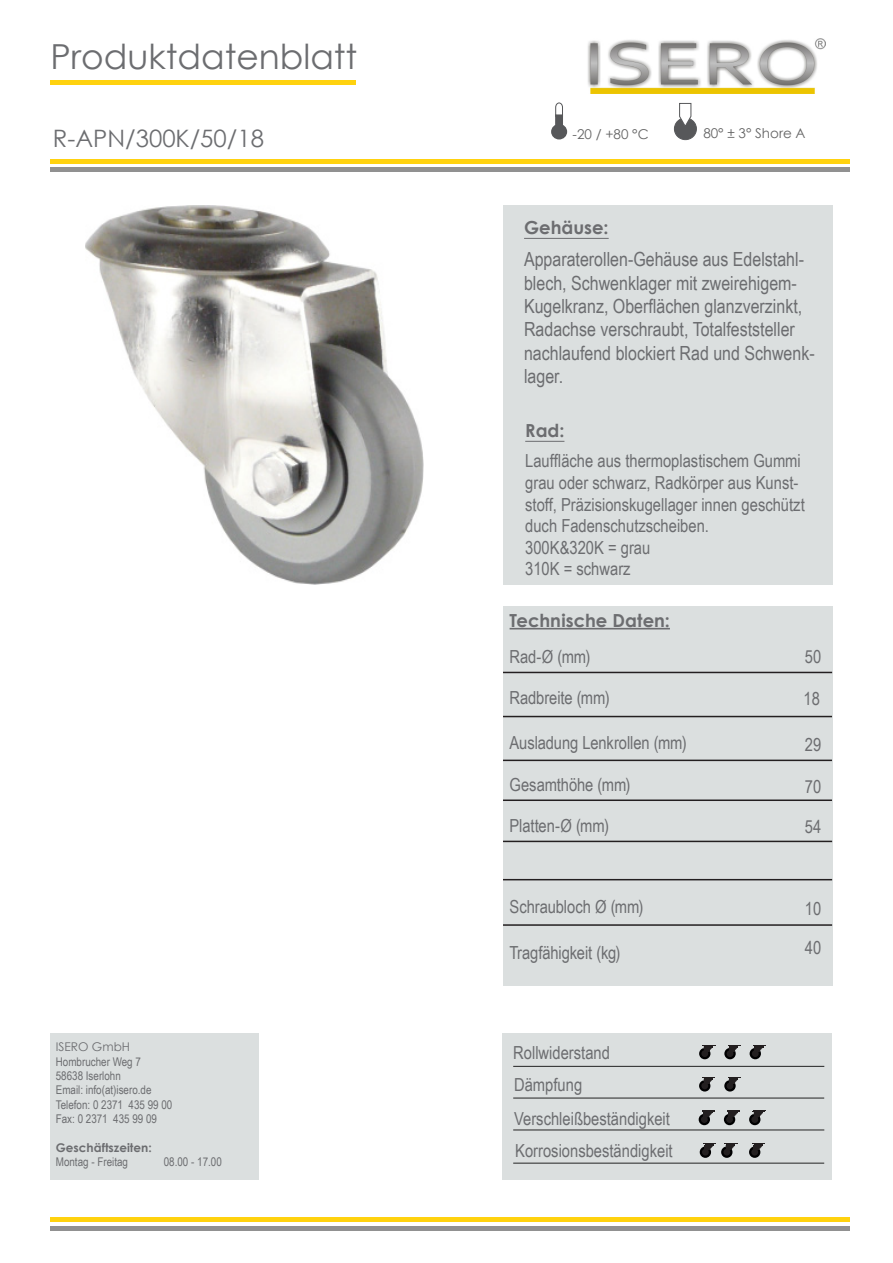
<style>
.page{position:relative;width:893px;height:1263px;background:#fff}
.page>*{position:absolute;margin:0;border:0;box-sizing:border-box;transform-origin:0 0}
.t1{font:34.5px "Century Gothic";color:#6c6d70}
.t2{font:24px "Century Gothic";color:#6c6d70}
.t3{font:19.5px/23.4px "Arial Narrow";color:#6c6d70}
.t4{font:18px/21.6px "Arial Narrow";color:#6c6d70}
.t5{font:700 18px "Century Gothic";color:#6c6d70}
.t6{font:13.5px "Century Gothic";color:#646464}
.t7{font:12px "Arial Narrow";color:#6c6d70}
.t8{font:700 12px "Century Gothic";color:#6c6d70}
.t9{font:12px "Century Gothic";color:#6c6d70}
</style>
<div class="page">
<div style="left:503px;top:606px;width:329px;height:380px;background:#dbdfdf"></div>
<hr style="left:51px;top:80px;width:305px;height:4px;background:#ffd20f">
<div style="left:51px;top:1217px;width:799px;height:5px;background:#ffd20f"></div>
<hr style="left:51px;top:1226px;width:799px;height:4px;background:#919191">
<hr style="left:51px;top:159px;width:799px;height:4px;background:#ffd20f">
<div style="left:51px;top:167px;width:799px;height:5px;background:#919191"></div>
<div style="left:503px;top:1033px;width:329px;height:146px;background:#dbdfdf"></div>
<hr style="left:513px;top:1066px;width:311px;height:1px;background:#232323">
<hr style="left:513px;top:1098px;width:311px;height:1px;background:#232323">
<hr style="left:513px;top:1130px;width:311px;height:1px;background:#232323">
<hr style="left:513px;top:1163px;width:311px;height:1px;background:#232323">
<div style="left:51px;top:1033px;width:208px;height:146px;background:#dbdfdf"></div>
<hr style="left:503px;top:672px;width:329px;height:1px;background:#231f20">
<hr style="left:503px;top:716px;width:329px;height:1px;background:#231f20">
<hr style="left:503px;top:760px;width:329px;height:1px;background:#231f20">
<hr style="left:503px;top:799px;width:329px;height:2px;background:#231f20">
<hr style="left:503px;top:841px;width:329px;height:1px;background:#231f20">
<hr style="left:503px;top:879px;width:329px;height:1px;background:#231f20">
<hr style="left:503px;top:924px;width:329px;height:2px;background:#231f20">
<img style="left:588px;top:38px;width:238px;height:55px">
<img style="left:86px;top:205px;width:337px;height:380px">
<div style="left:551px;top:124px;width:16px;height:15px;background:#57585a;border-radius:50%"></div>
<svg style="left:555px;top:102px;width:8px;height:23px"></svg>
<svg style="left:674px;top:103px;width:23px;height:37px"></svg>
<div style="left:504px;top:205px;width:329px;height:380px;background:#dbdfdf"></div>
<svg style="left:724px;top:1045px;width:16px;height:15px"></svg>
<svg style="left:749px;top:1045px;width:17px;height:15px"></svg>
<svg style="left:699px;top:1045px;width:16px;height:15px"></svg>
<svg style="left:724px;top:1077px;width:16px;height:15px"></svg>
<svg style="left:699px;top:1077px;width:16px;height:15px"></svg>
<svg style="left:723px;top:1111px;width:17px;height:15px"></svg>
<svg style="left:749px;top:1111px;width:16px;height:15px"></svg>
<svg style="left:698px;top:1111px;width:17px;height:15px"></svg>
<svg style="left:699px;top:1143px;width:38px;height:15px"></svg>
<svg style="left:749px;top:1143px;width:16px;height:15px"></svg>
<hr style="left:510px;top:628px;width:160px;height:1px;background:#6c6d70">
<hr style="left:524px;top:238px;width:85px;height:1px;background:#6c6d70">
<hr style="left:525px;top:441px;width:39px;height:1px;background:#6c6d70">
<p class="t1" style="left:51px;top:33px;width:308px">Produktdatenblatt</p>
<p class="t2" style="left:53px;top:122px;width:212px">R-APN/300K/50/18</p>
<p class="t9" style="left:56px;top:1038px;width:76px">ISERO GmbH</p>
<p class="t7" style="left:56px;top:1052px;width:87px">Hombrucher Weg 7</p>
<p class="t7" style="left:56px;top:1067px;width:67px">58638 Iserlohn</p>
<p class="t7" style="left:56px;top:1081px;width:97px">Email: info(at)isero.de</p>
<p class="t7" style="left:56px;top:1096px;width:118px">Telefon: 0 2371 435 99 00</p>
<p class="t7" style="left:56px;top:1110px;width:103px">Fax: 0 2371 435 99 09</p>
<p class="t8" style="left:56px;top:1138px;width:97px">Geschäftszeiten:</p>
<p class="t7" style="left:56px;top:1153px;width:74px">Montag - Freitag</p>
<p class="t7" style="left:164px;top:1153px;width:59px">08.00 - 17.00</p>
<p class="t6" style="left:573px;top:124px;width:78px">-20 / +80 °C</p>
<p class="t6" style="left:703px;top:124px;width:104px">80° ± 3° Shore A</p>
<p class="t5" style="left:524px;top:214px;width:86px">Gehäuse:</p>
<p class="t3" style="left:524px;top:247px;width:292px">Apparaterollen-Gehäuse aus Edelstahl&shy;blech, Schwenklager mit zweirehigem-Kugelkranz, Oberflächen glanzverzinkt, Radachse verschraubt, Totalfeststeller nachlaufend blockiert Rad und Schwenk&shy;lager.</p>
<p class="t5" style="left:525px;top:416px;width:41px">Rad:</p>
<p class="t4" style="left:525px;top:449px;width:281px">Lauffläche aus thermoplastischem Gummi grau oder schwarz, Radkörper aus Kunst&shy;stoff, Präzisionskugellager innen geschützt duch Fadenschutzscheiben.</p>
<p class="t4" style="left:525px;top:536px;width:127px">300K&amp;320K = grau</p>
<p class="t4" style="left:525px;top:557px;width:107px">310K = schwarz</p>
<p class="t5" style="left:510px;top:607px;width:162px">Technische Daten:</p>
<p class="t4" style="left:510px;top:645px;width:82px">Rad-Ø (mm)</p>
<p class="t4" style="left:510px;top:686px;width:102px">Radbreite (mm)</p>
<p class="t4" style="left:510px;top:731px;width:179px">Ausladung Lenkrollen (mm)</p>
<p class="t4" style="left:510px;top:773px;width:122px">Gesamthöhe (mm)</p>
<p class="t4" style="left:510px;top:814px;width:101px">Platten-Ø (mm)</p>
<p class="t4" style="left:510px;top:895px;width:135px">Schraubloch Ø (mm)</p>
<p class="t4" style="left:510px;top:941px;width:112px">Tragfähigkeit (kg)</p>
<p class="t4" style="left:513px;top:1041px;width:98px">Rollwiderstand</p>
<p class="t4" style="left:514px;top:1073px;width:70px">Dämpfung</p>
<p class="t4" style="left:514px;top:1107px;width:157px">Verschleißbeständigkeit</p>
<p class="t4" style="left:515px;top:1139px;width:159px">Korrosionsbeständigkeit</p>
<p class="t4" style="left:805px;top:645px;width:18px">50</p>
<p class="t4" style="left:803px;top:687px;width:18px">18</p>
<p class="t4" style="left:805px;top:733px;width:18px">29</p>
<p class="t4" style="left:805px;top:775px;width:18px">70</p>
<p class="t4" style="left:805px;top:815px;width:18px">54</p>
<p class="t4" style="left:805px;top:897px;width:18px">10</p>
<p class="t4" style="left:805px;top:936px;width:18px">40</p>
</div>
